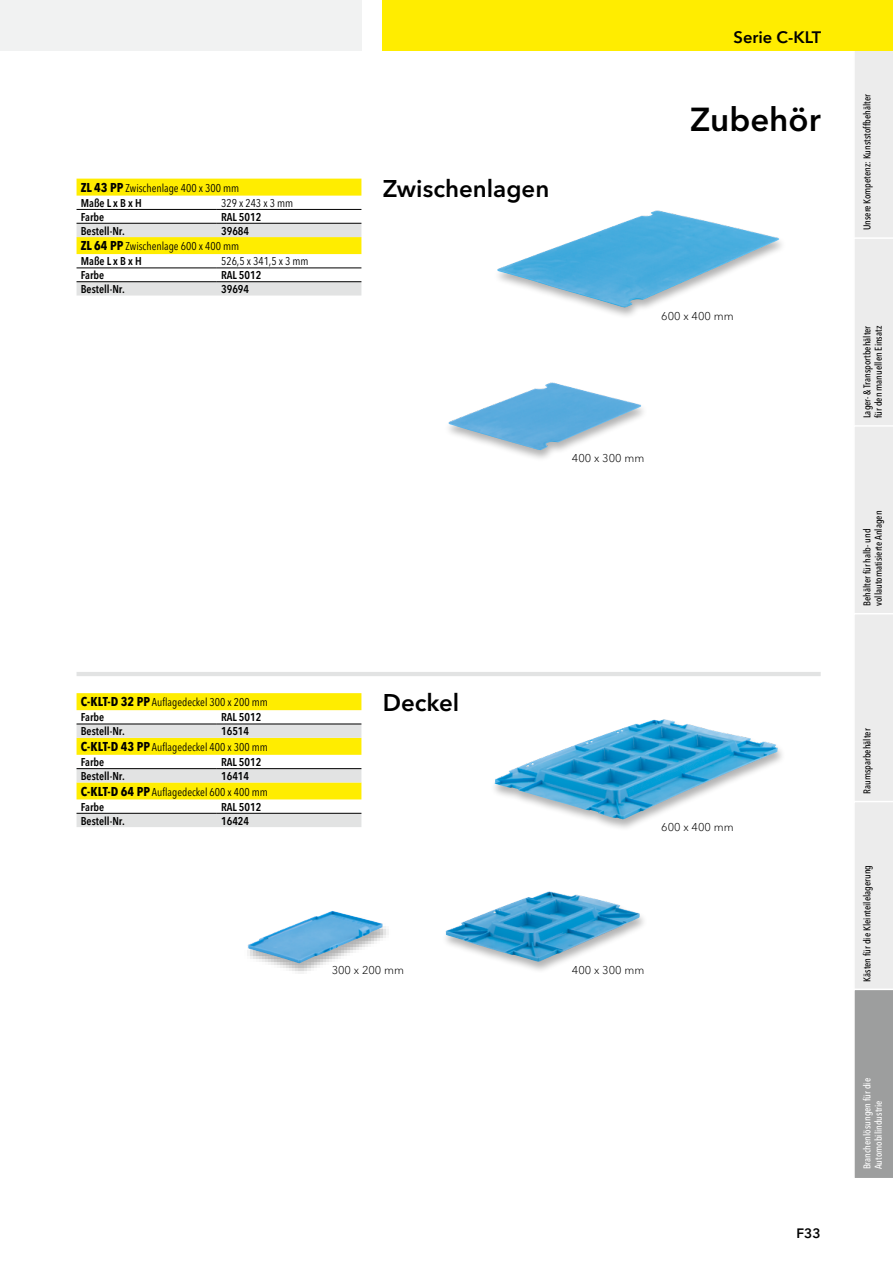
<style>
.page{position:relative;width:893px;height:1263px;background:#fff}
.page>*{position:absolute;margin:0;border:0;box-sizing:border-box;transform-origin:0 0}
.t1{font:600 33px "Avenir Next LT Pro";color:#000}
.t2{font:600 24px "Avenir Next LT Pro";color:#000}
.t3{font:600 16.5px "Avenir Next LT Pro";color:#000}
.t4{font:600 13.5px "Avenir Next LT Pro";color:#000}
.t5{font:condensed 11.25px/15.9px "Avenir Next LT Pro";color:#000}
.t6{font:600 condensed 11.25px "Avenir Next LT Pro";color:#000}
.t7{font:300 11.25px "Avenir Next LT Pro";color:#000}
.t8{font:500 condensed 9.75px/11.2px "Avenir Next LT Pro";color:#000}
.t9{font:500 condensed 9.75px/11.2px "Avenir Next LT Pro";color:#fff}
.s1{font-weight:700;font-size:12.75px}
.s2{font-weight:600}
</style>
<div class="page">
<svg style="left:854px;top:51px;width:39px;height:1127px;background:#dfdfdf"></svg>
<div style="left:383px;top:0;width:510px;height:51px;background:#ffed00"></div>
<div style="left:0;top:0;width:361px;height:51px;background:#f1f2f2"></div>
<hr style="left:77px;top:672px;width:744px;height:4px;background:#e2e3e3">
<img style="left:497px;top:210px;width:282px;height:97px">
<div style="left:443px;top:381px;width:206px;height:80px;background:#000;opacity:.3"></div>
<img style="left:448px;top:382px;width:193px;height:68px">
<div style="left:490px;top:717px;width:296px;height:114px;background:#000;opacity:.3"></div>
<img style="left:495px;top:719px;width:283px;height:100px">
<div style="left:441px;top:889px;width:207px;height:84px;background:#000;opacity:.3"></div>
<img style="left:446px;top:891px;width:194px;height:71px">
<div style="left:243px;top:909px;width:147px;height:66px;background:#000;opacity:.3"></div>
<img style="left:248px;top:911px;width:135px;height:52px">
<svg style="left:77px;top:179px;width:284px;height:117px"></svg>
<hr style="left:77px;top:209px;width:140px;height:1px;background:#000">
<hr style="left:217px;top:209px;width:144px;height:1px;background:#000">
<hr style="left:77px;top:223px;width:140px;height:1px;background:#000">
<hr style="left:217px;top:223px;width:144px;height:1px;background:#000">
<hr style="left:77px;top:268px;width:140px;height:1px;background:#000">
<hr style="left:217px;top:268px;width:144px;height:1px;background:#000">
<hr style="left:77px;top:281px;width:140px;height:1px;background:#000">
<hr style="left:217px;top:281px;width:144px;height:1px;background:#000">
<svg style="left:77px;top:693px;width:284px;height:134px"></svg>
<hr style="left:77px;top:724px;width:140px;height:1px;background:#000">
<hr style="left:217px;top:724px;width:144px;height:1px;background:#000">
<hr style="left:77px;top:768px;width:140px;height:1px;background:#000">
<hr style="left:217px;top:768px;width:144px;height:1px;background:#000">
<hr style="left:77px;top:813px;width:140px;height:1px;background:#000">
<hr style="left:217px;top:813px;width:144px;height:1px;background:#000">
<p class="t5" style="left:81px;top:181px;width:160px;line-height:14.7px"><span class="s1">ZL 43 PP</span> Zwischenlage 400 x 300 mm<br><span class="s2">Maße L x B x H</span></p>
<p class="t5" style="left:221px;top:195px;width:73px">329 x 243 x 3 mm</p>
<p class="t6" style="left:81px;top:210px;width:25px">Farbe</p>
<p class="t6" style="left:221px;top:210px;width:42px">RAL 5012</p>
<p class="t6" style="left:81px;top:224px;width:46px">Bestell-Nr.</p>
<p class="t5" style="left:81px;top:223px;width:170px;text-indent:140px"><span class="s2">39684<br></span><span class="s1">ZL 64 PP</span> Zwischenlage 600 x 400 mm</p>
<p class="t6" style="left:81px;top:254px;width:62px">Maße L x B x H</p>
<p class="t5" style="left:221px;top:253px;width:89px">526,5 x 341,5 x 3 mm</p>
<p class="t6" style="left:81px;top:268px;width:25px">Farbe</p>
<p class="t6" style="left:221px;top:268px;width:42px">RAL 5012</p>
<p class="t6" style="left:81px;top:282px;width:46px">Bestell-Nr.</p>
<p class="t6" style="left:221px;top:282px;width:30px">39694</p>
<h2 class="t2" style="left:383px;top:174px;width:168px">Zwischenlagen</h2>
<h3 class="t3" style="left:734px;top:27px;width:89px">Serie C-KLT</h3>
<h1 class="t1" style="left:690px;top:100px;width:132px">Zubehör</h1>
<p class="t7" style="left:661px;top:309px;width:74px">600 x 400 mm</p>
<p class="t7" style="left:572px;top:452px;width:74px">400 x 300 mm</p>
<p class="t5" style="left:81px;top:695px;width:189px;line-height:14.7px"><span class="s1">C-KLT-D 32 PP</span> Auflagedeckel 300 x 200 mm<br><span class="s2">Farbe</span></p>
<p class="t6" style="left:221px;top:710px;width:42px">RAL 5012</p>
<p class="t6" style="left:81px;top:724px;width:46px">Bestell-Nr.</p>
<p class="t5" style="left:81px;top:723px;width:189px;text-indent:140px"><span class="s2">16514<br></span><span class="s1">C-KLT-D 43 PP</span> Auflagedeckel 400 x 300 mm</p>
<p class="t6" style="left:81px;top:755px;width:25px">Farbe</p>
<p class="t6" style="left:221px;top:755px;width:42px">RAL 5012</p>
<p class="t6" style="left:81px;top:769px;width:46px">Bestell-Nr.</p>
<p class="t5" style="left:81px;top:768px;width:189px;text-indent:140px"><span class="s2">16414<br></span><span class="s1">C-KLT-D 64 PP</span> Auflagedeckel 600 x 400 mm</p>
<p class="t6" style="left:81px;top:800px;width:25px">Farbe</p>
<p class="t6" style="left:221px;top:800px;width:42px">RAL 5012</p>
<p class="t6" style="left:81px;top:814px;width:46px">Bestell-Nr.</p>
<p class="t6" style="left:221px;top:814px;width:30px">16424</p>
<h2 class="t2" style="left:383px;top:688px;width:78px">Deckel</h2>
<p class="t7" style="left:661px;top:821px;width:74px">600 x 400 mm</p>
<p class="t7" style="left:332px;top:963px;width:74px">300 x 200 mm</p>
<p class="t7" style="left:572px;top:963px;width:74px">400 x 300 mm</p>
<p class="t4" style="left:796px;top:1225px;width:26px">F33</p>
<p class="t8" style="left:861px;top:230px;width:138px;rotate:-90deg">Unsere Kompetenz: Kunststoffbehälter</p>
<p class="t8" style="left:861px;top:418px;width:94px;rotate:-90deg">Lager- &amp; Transportbehälter für den manuellen Einsatz</p>
<p class="t8" style="left:861px;top:606px;width:97px;rotate:-90deg">Behälter für halb- und vollautomatisierte Anlagen</p>
<p class="t8" style="left:861px;top:794px;width:67px;rotate:-90deg">Raumsparbehälter</p>
<p class="t8" style="left:861px;top:981px;width:118px;rotate:-90deg">Kästen für die Kleinteilelagerung</p>
<p class="t9" style="left:861px;top:1169px;width:93px;rotate:-90deg">Branchenlösungen für die<br>Automobilindustrie</p>
</div>
